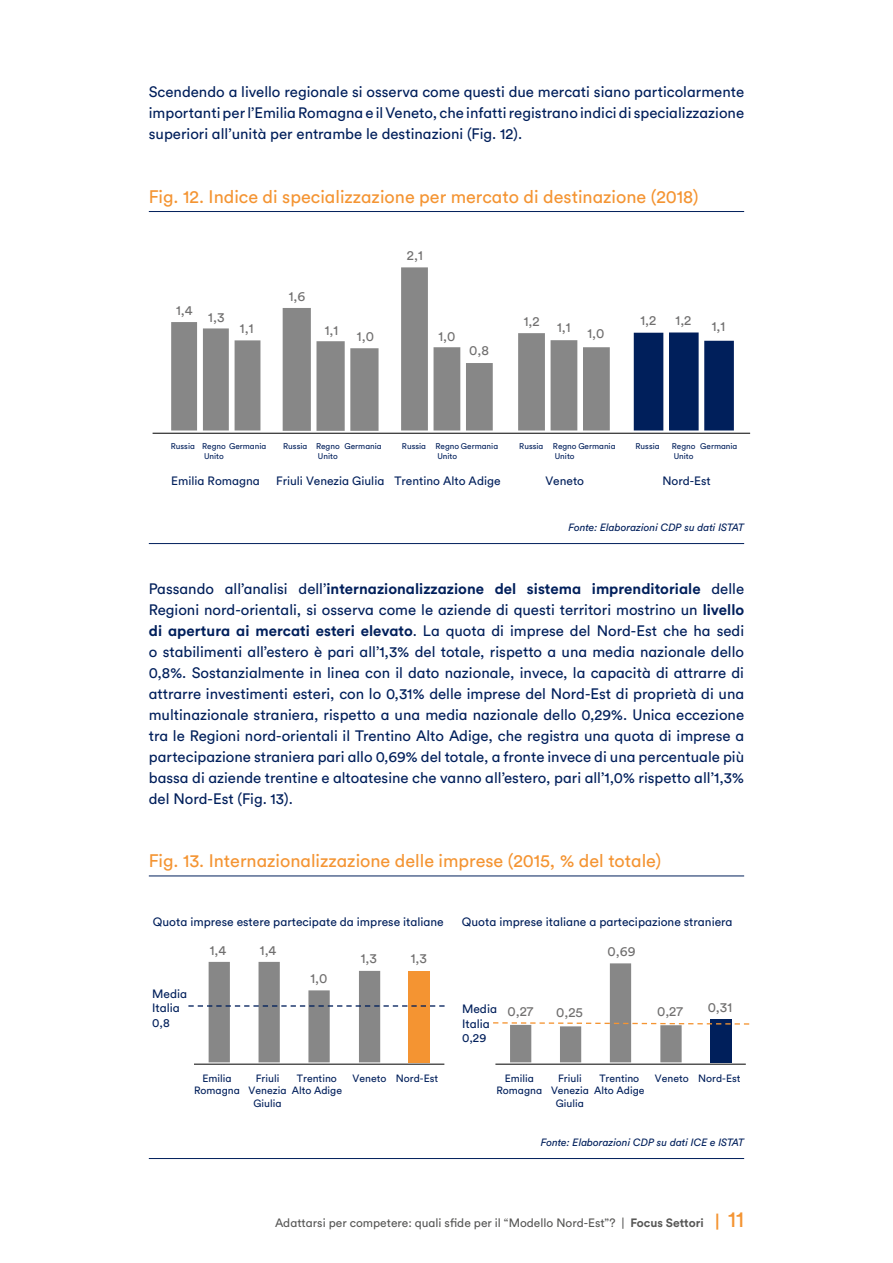
<style>
.page{position:relative;width:893px;height:1263px;background:#fff}
.page>*{position:absolute;margin:0;border:0;box-sizing:border-box;transform-origin:0 0}
.t1{font:18px "Circular Std";color:#f49432}
.t2{font:15px/21px "Circular Std";color:#001f5b;text-align:justify}
.t3{font:13.5px "Circular Std";color:#706f6f}
.t4{font:12px/14.4px "Circular Std";color:#001f5b}
.t5{font:12px "Circular Std";color:#575756}
.t6{font:10.5px/12px "Circular Std";color:#001f5b;text-align:center}
.t7{font:italic 10.5px "Circular Std";color:#001f5b}
.t8{font:8.25px/9.9px "Circular Std";color:#001f5b}
.s1{font-weight:700}
.s2{font-weight:700;font-size:16.5px;color:#f49432}
.s3{font-size:22.5px;color:#f49432}
</style>
<div class="page">
<hr style="left:149px;top:211px;width:595px;height:1px;background:#001f5b">
<hr style="left:149px;top:543px;width:595px;height:1px;background:#001f5b">
<hr style="left:149px;top:876px;width:595px;height:1px;background:#001f5b">
<hr style="left:149px;top:1158px;width:595px;height:1px;background:#001f5b">
<svg style="left:171px;top:322px;width:89px;height:108px"></svg>
<svg style="left:283px;top:308px;width:96px;height:123px"></svg>
<svg style="left:401px;top:267px;width:92px;height:163px"></svg>
<svg style="left:518px;top:333px;width:92px;height:97px"></svg>
<svg style="left:634px;top:332px;width:100px;height:98px;background:#243e72"></svg>
<hr style="left:153px;top:433px;width:597px;height:1px;background:#000">
<div style="left:409px;top:971px;width:21px;height:92px;background:#f49432"></div>
<hr style="left:194px;top:1064px;width:250px;height:1px;background:#000">
<div style="left:710px;top:1019px;width:21px;height:44px;background:#001f5b"></div>
<hr style="left:495px;top:1064px;width:251px;height:1px;background:#000">
<svg style="left:188px;top:962px;width:257px;height:100px"></svg>
<svg style="left:493px;top:963px;width:257px;height:99px"></svg>
<p class="t2" style="left:149px;top:81px;width:597px">Scendendo a livello regionale si osserva come questi due mercati siano particolarmente importanti per l’Emilia Romagna e il Veneto, che infatti registrano indici di specializzazione superiori all’unità per entrambe le destinazioni (Fig. 12).</p>
<p class="t1" style="left:149px;top:186px;width:551px">Fig. 12. Indice di specializzazione per mercato di destinazione (2018)</p>
<p class="t3" style="left:176px;top:302px;width:18px">1,4</p>
<p class="t3" style="left:208px;top:309px;width:18px">1,3</p>
<p class="t3" style="left:240px;top:320px;width:15px">1,1</p>
<p class="t3" style="left:289px;top:288px;width:18px">1,6</p>
<p class="t3" style="left:325px;top:322px;width:15px">1,1</p>
<p class="t3" style="left:357px;top:328px;width:19px">1,0</p>
<p class="t3" style="left:407px;top:247px;width:17px">2,1</p>
<p class="t3" style="left:438px;top:328px;width:19px">1,0</p>
<p class="t3" style="left:469px;top:342px;width:21px">0,8</p>
<p class="t3" style="left:524px;top:313px;width:17px">1,2</p>
<p class="t3" style="left:557px;top:319px;width:15px">1,1</p>
<p class="t3" style="left:587px;top:325px;width:19px">1,0</p>
<p class="t3" style="left:640px;top:312px;width:17px">1,2</p>
<p class="t3" style="left:676px;top:312px;width:17px">1,2</p>
<p class="t3" style="left:712px;top:318px;width:15px">1,1</p>
<p class="t8" style="left:171px;top:441px;width:97px">Russia Regno Germania</p>
<p class="t8" style="left:344px;top:441px;width:39px">Germania</p>
<p class="t8" style="left:204px;top:451px;width:21px">Unito</p>
<p class="t4" style="left:171px;top:473px;width:90px">Emilia Romagna</p>
<p class="t4" style="left:276px;top:473px;width:226px">Friuli Venezia Giulia Trentino Alto Adige</p>
<p class="t4" style="left:545px;top:474px;width:40px">Veneto</p>
<p class="t4" style="left:662px;top:474px;width:50px">Nord-Est</p>
<p class="t7" style="left:568px;top:520px;width:177px">Fonte: Elaborazioni CDP su dati ISTAT</p>
<p class="t8" style="left:283px;top:441px;width:58px;text-align:right">Russia Regno<br>Unito</p>
<p class="t8" style="left:437px;top:441px;width:62px;text-indent:-35px">Russia Regno Germania<br>Unito</p>
<p class="t8" style="left:519px;top:441px;width:98px">Russia Regno Germania</p>
<p class="t8" style="left:700px;top:441px;width:39px">Germania</p>
<p class="t8" style="left:555px;top:451px;width:21px">Unito</p>
<p class="t8" style="left:635px;top:441px;width:26px">Russia</p>
<p class="t8" style="left:672px;top:441px;width:25px">Regno<br>Unito</p>
<p class="t2" style="left:149px;top:578px;width:597px">Passando all’analisi dell’<span class="s1">internazionalizzazione del sistema imprenditoriale</span> delle Regioni nord-orientali, si osserva come le aziende di questi territori mostrino un <span class="s1">livello di apertura ai mercati esteri elevato</span>. La quota di imprese del Nord-Est che ha sedi o stabilimenti all’estero è pari all’1,3% del totale, rispetto a una media nazionale dello 0,8%. Sostanzialmente in linea con il dato nazionale, invece, la capacità di attrarre di attrarre investimenti esteri, con lo 0,31% delle imprese del Nord-Est di proprietà di una multinazionale straniera, rispetto a una media nazionale dello 0,29%. Unica eccezione tra le Regioni nord-orientali il Trentino Alto Adige, che registra una quota di imprese a partecipazione straniera pari allo 0,69% del totale, a fronte invece di una percentuale più bassa di aziende trentine e altoatesine che vanno all’estero, pari all’1,0% rispetto all’1,3% del Nord-Est (Fig. 13).</p>
<p class="t1" style="left:149px;top:850px;width:514px">Fig. 13. Internazionalizzazione delle imprese (2015, % del totale)</p>
<p class="t4" style="left:153px;top:914px;width:292px">Quota imprese estere partecipate da imprese italiane</p>
<p class="t4" style="left:462px;top:914px;width:272px">Quota imprese italiane a partecipazione straniera</p>
<p class="t3" style="left:210px;top:942px;width:18px">1,4</p>
<p class="t3" style="left:260px;top:942px;width:18px">1,4</p>
<p class="t3" style="left:310px;top:970px;width:19px">1,0</p>
<p class="t3" style="left:608px;top:943px;width:29px">0,69</p>
<p class="t3" style="left:361px;top:950px;width:18px">1,3</p>
<p class="t3" style="left:411px;top:950px;width:18px">1,3</p>
<p class="t4" style="left:152px;top:986px;width:36px">Media<br>Italia<br>0,8</p>
<p class="t4" style="left:462px;top:1001px;width:36px">Media<br>Italia<br>0,29</p>
<p class="t3" style="left:507px;top:1003px;width:27px">0,27</p>
<p class="t3" style="left:556px;top:1004px;width:28px">0,25</p>
<p class="t3" style="left:657px;top:1003px;width:27px">0,27</p>
<p class="t3" style="left:708px;top:999px;width:26px">0,31</p>
<p class="t6" style="left:202px;top:1072px;width:31px">Emilia</p>
<p class="t6" style="left:655px;top:1072px;width:87px">Veneto Nord-Est</p>
<p class="t6" style="left:194px;top:1084px;width:47px">Romagna</p>
<p class="t6" style="left:249px;top:1072px;width:39px">Friuli<br>Venezia</p>
<p class="t6" style="left:254px;top:1097px;width:30px">Giulia</p>
<p class="t6" style="left:292px;top:1072px;width:52px">Trentino<br>Alto Adige</p>
<p class="t6" style="left:353px;top:1072px;width:87px">Veneto Nord-Est</p>
<p class="t6" style="left:496px;top:1072px;width:47px">Emilia<br>Romagna</p>
<p class="t6" style="left:551px;top:1072px;width:39px">Friuli<br>Venezia</p>
<p class="t6" style="left:556px;top:1097px;width:30px">Giulia</p>
<p class="t6" style="left:594px;top:1072px;width:52px">Trentino<br>Alto Adige</p>
<p class="t7" style="left:541px;top:1135px;width:205px">Fonte: Elaborazioni CDP su dati ICE e ISTAT</p>
<p class="t5" style="left:275px;top:1215px;width:471px">Adattarsi per competere: quali sfide per il “Modello Nord-Est”? | <span class="s1">Focus Settori</span> <span class="s2">|</span> <span class="s3">11</span></p>
</div>
